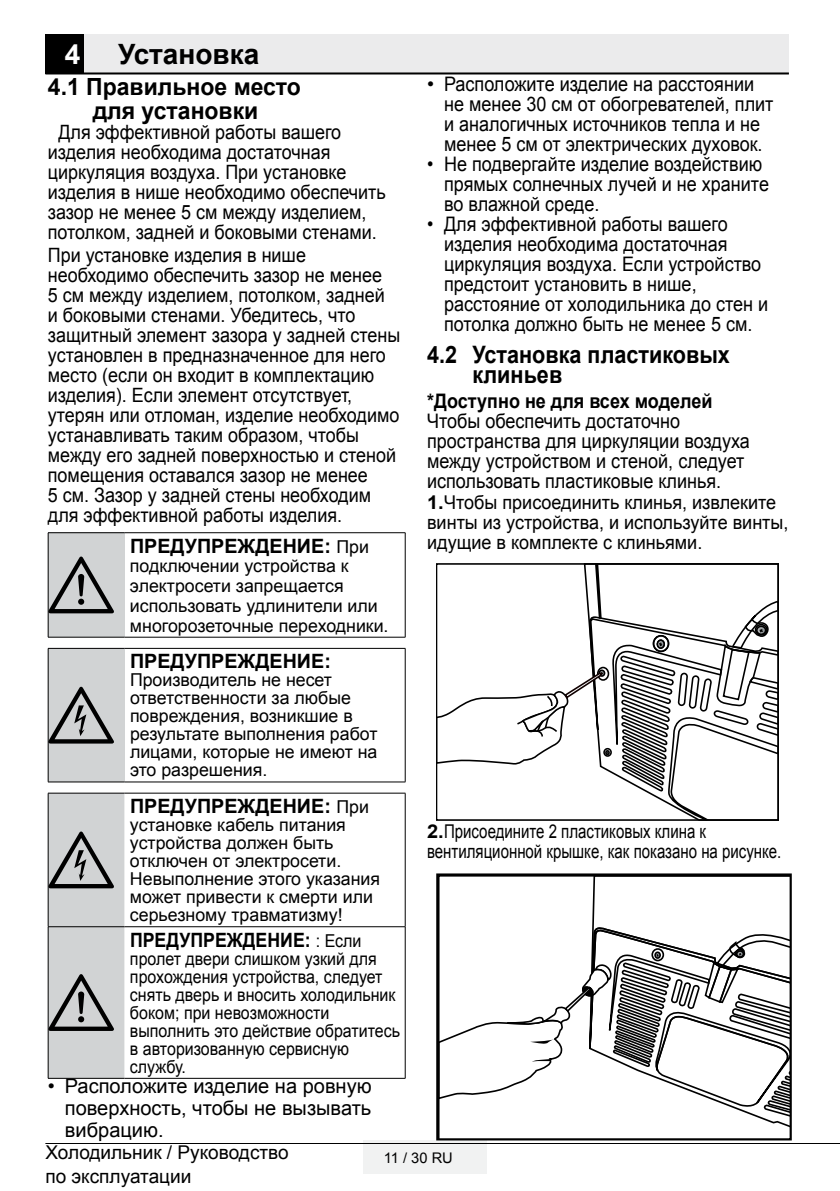
<style>
.page{position:relative;width:840px;height:1191px;background:#fff}
.page>*{position:absolute;margin:0;border:0;box-sizing:border-box;transform-origin:0 0}
.t1{font:71px "ZIWARNUN";color:#000}
.t2{font:700 28px "Arial";color:#000}
.t3{font:700 28px "Arial";color:#fff}
.t4{font:700 24px/20px "Arial";color:#000;scale:.9 1}
.t5{font:700 23.6px/23.6px "Arial";color:#000;text-align:center}
.t6{font:20px/20px "Arial";color:#000;scale:.9 1}
.t7{font:20px/20px "Arial";color:#000;text-align:justify}
.t8{font:700 20px "Arial";color:#000;scale:.9 1}
.t9{font:19.8px/20px "Arial";color:#000;scale:.91 1}
.t10{font:700 19.8px "Arial";color:#000}
.t11{font:700 19.8px "Arial";color:#000;scale:.9 1}
.t12{font:19px/20px "Arial";color:#000;scale:.95 1}
.t13{font:19px/20px "Arial";color:#000;scale:.79 1}
.t14{font:19px "Arial";color:#000}
.t15{font:17.8px/18px "Arial";color:#000}
.t16{font:17.8px/18px "Arial";color:#000;scale:.9 1}
.t17{font:14.6px "Arial";color:#000}
.s1{font-weight:400;font-size:17.8px}
.s2{font-weight:700}
</style>
<div class="page">
<div style="left:363px;top:1140px;width:123px;height:33px;background:#f1f2f2"></div>
<hr style="left:45px;top:1143px;width:794px;height:1px;background:#000">
<div style="left:45px;top:34px;width:40px;height:40px;background:#000"></div>
<div style="left:85px;top:34px;width:703px;height:40px;background:#ebebec"></div>
<hr style="left:45px;top:72px;width:743px;height:2px;background:#000">
<div style="left:48px;top:533px;width:76px;height:104px;background:#d1d3d4"></div>
<hr style="left:48px;top:532px;width:76px;height:1px;background:#000">
<hr style="left:48px;top:533px;width:1px;height:104px;background:#000">
<hr style="left:124px;top:532px;width:281px;height:1px;background:#000">
<hr style="left:404px;top:533px;width:1px;height:104px;background:#000">
<hr style="left:48px;top:637px;width:76px;height:1px;background:#000">
<hr style="left:124px;top:637px;width:281px;height:1px;background:#000">
<div style="left:48px;top:648px;width:76px;height:134px;background:#d1d3d4"></div>
<hr style="left:48px;top:648px;width:1px;height:133px;background:#000">
<hr style="left:404px;top:648px;width:1px;height:133px;background:#000">
<hr style="left:48px;top:648px;width:76px;height:1px;background:#000">
<hr style="left:124px;top:648px;width:281px;height:1px;background:#000">
<hr style="left:48px;top:781px;width:76px;height:1px;background:#000">
<hr style="left:124px;top:781px;width:281px;height:1px;background:#000">
<div style="left:49px;top:794px;width:75px;height:284px;background:#d1d3d4"></div>
<hr style="left:48px;top:793px;width:1px;height:133px;background:#000">
<hr style="left:404px;top:793px;width:1px;height:133px;background:#000">
<hr style="left:48px;top:927px;width:1px;height:151px;background:#000">
<hr style="left:404px;top:927px;width:1px;height:151px;background:#000">
<hr style="left:48px;top:793px;width:76px;height:1px;background:#000">
<hr style="left:124px;top:793px;width:281px;height:1px;background:#000">
<hr style="left:48px;top:926px;width:76px;height:1px;background:#000">
<hr style="left:124px;top:926px;width:281px;height:1px;background:#000">
<hr style="left:48px;top:1078px;width:76px;height:1px;background:#000">
<hr style="left:124px;top:1078px;width:281px;height:1px;background:#000">
<svg style="left:436px;top:563px;width:342px;height:257px"></svg>
<svg style="left:439px;top:876px;width:349px;height:49px"></svg>
<svg style="left:439px;top:925px;width:349px;height:212px"></svg>
<div style="left:436px;top:873px;width:355px;height:267px;border:2px solid #000"></div>
<h2 class="t3" style="left:65px;top:36px;width:17px">4</h2>
<h2 class="t2" style="left:118px;top:36px;width:143px">Установка</h2>
<p class="t5" style="left:48px;top:76px;width:254px">4.1 Правильное место для установки</p>
<p class="t9" style="left:48px;top:122px;width:372px;text-indent:10px">Для эффективной работы вашего изделия необходима достаточная циркуляция воздуха. При установке изделия в нише необходимо обеспечить зазор не менее 5 см между изделием, потолком, задней и боковыми стенами.</p>
<p class="t9" style="left:48px;top:245px;width:388px">При установке изделия в нише необходимо обеспечить зазор не менее<br>5 см между изделием, потолком, задней<br>и боковыми стенами. Убедитесь, что защитный элемент зазора у задней стены установлен в предназначенное для него место (если он входит в комплектацию изделия). Если элемент отсутствует, утерян или отломан, изделие необходимо устанавливать таким образом, чтобы между его задней поверхностью и стеной помещения оставался зазор не менее<br>5 см. Зазор у задней стены необходим для эффективной работы изделия.</p>
<h1 class="t1" style="left:48px;top:547px;width:70px">A</h1>
<p class="t10" style="left:130px;top:532px;width:240px">ПРЕДУПРЕЖДЕНИЕ: <span class="s1">При</span></p>
<p class="t15" style="left:130px;top:556px;width:260px;line-height:19.8px">подключении устройства к электросети запрещается использовать удлинители или многорозеточные переходники.</p>
<h1 class="t1" style="left:48px;top:677px;width:70px">B</h1>
<h1 class="t1" style="left:48px;top:822px;width:70px">B</h1>
<p class="t10" style="left:130px;top:648px;width:202px">ПРЕДУПРЕЖДЕНИЕ:</p>
<p class="t15" style="left:130px;top:671px;width:249px">Производитель не несет ответственности за любые повреждения, возникшие в результате выполнения работ лицами, которые не имеют на это разрешения.</p>
<p class="t10" style="left:130px;top:793px;width:240px">ПРЕДУПРЕЖДЕНИЕ: <span class="s1">При</span></p>
<p class="t15" style="left:130px;top:816px;width:251px">установке кабель питания устройства должен быть отключен от электросети.<br>Невыполнение этого указания может привести к смерти или серьезному травматизму!</p>
<p class="t11" style="left:130px;top:926px;width:258px">ПРЕДУПРЕЖДЕНИЕ: <span class="s1">: Если</span></p>
<p class="t16" style="left:130px;top:949px;width:301px">пролет двери слишком узкий для прохождения устройства, следует снять дверь и вносить холодильник боком; при невозможности выполнить это действие обратитесь в авторизованную сервисную службу.</p>
<p class="t7" style="left:65px;top:1074px;width:308px;line-height:22px;text-indent:-17px">• Расположите изделие на ровную поверхность, чтобы не вызывать вибрацию.</p>
<h1 class="t1" style="left:48px;top:965px;width:70px">A</h1>
<p class="t7" style="left:444px;top:74px;width:331px;text-align:left;text-indent:-17px">• Расположите изделие на расстоянии не менее 30 см от обогревателей, плит и аналогичных источников тепла и не менее 5 см от электрических духовок.</p>
<p class="t6" style="left:444px;top:154px;width:362px;text-indent:-17px">• Не подвергайте изделие воздействию прямых солнечных лучей и не храните во влажной среде.</p>
<p class="t6" style="left:444px;top:214px;width:361px;text-indent:-17px">• Для эффективной работы вашего изделия необходима достаточная циркуляция воздуха. Если устройство предстоит установить в нише, расстояние от холодильника до стен и потолка должно быть не менее 5 см.</p>
<p class="t4" style="left:472px;top:345px;width:287px;text-indent:-45px">4.2 Установка пластиковых клиньев</p>
<p class="t8" style="left:427px;top:388px;width:318px">*Доступно не для всех моделей</p>
<p class="t6" style="left:427px;top:411px;width:360px">Чтобы обеспечить достаточно пространства для циркуляции воздуха между устройством и стеной, следует использовать пластиковые клинья.</p>
<p class="t12" style="left:427px;top:492px;width:382px"><span class="s2">1.</span>Чтобы присоединить клинья, извлеките винты из устройства, и используйте винты, идущие в комплекте с клиньями.</p>
<p class="t13" style="left:427px;top:822px;width:450px"><span class="s2">2.</span>Присоедините 2 пластиковых клина к вентиляционной крышке, как показано на рисунке.</p>
<p class="t14" style="left:45px;top:1140px;width:245px">Холодильник / Руководство</p>
<p class="t17" style="left:383px;top:1147px;width:70px">11 / 30 RU</p>
<p class="t14" style="left:45px;top:1164px;width:147px">по эксплуатации</p>
</div>
